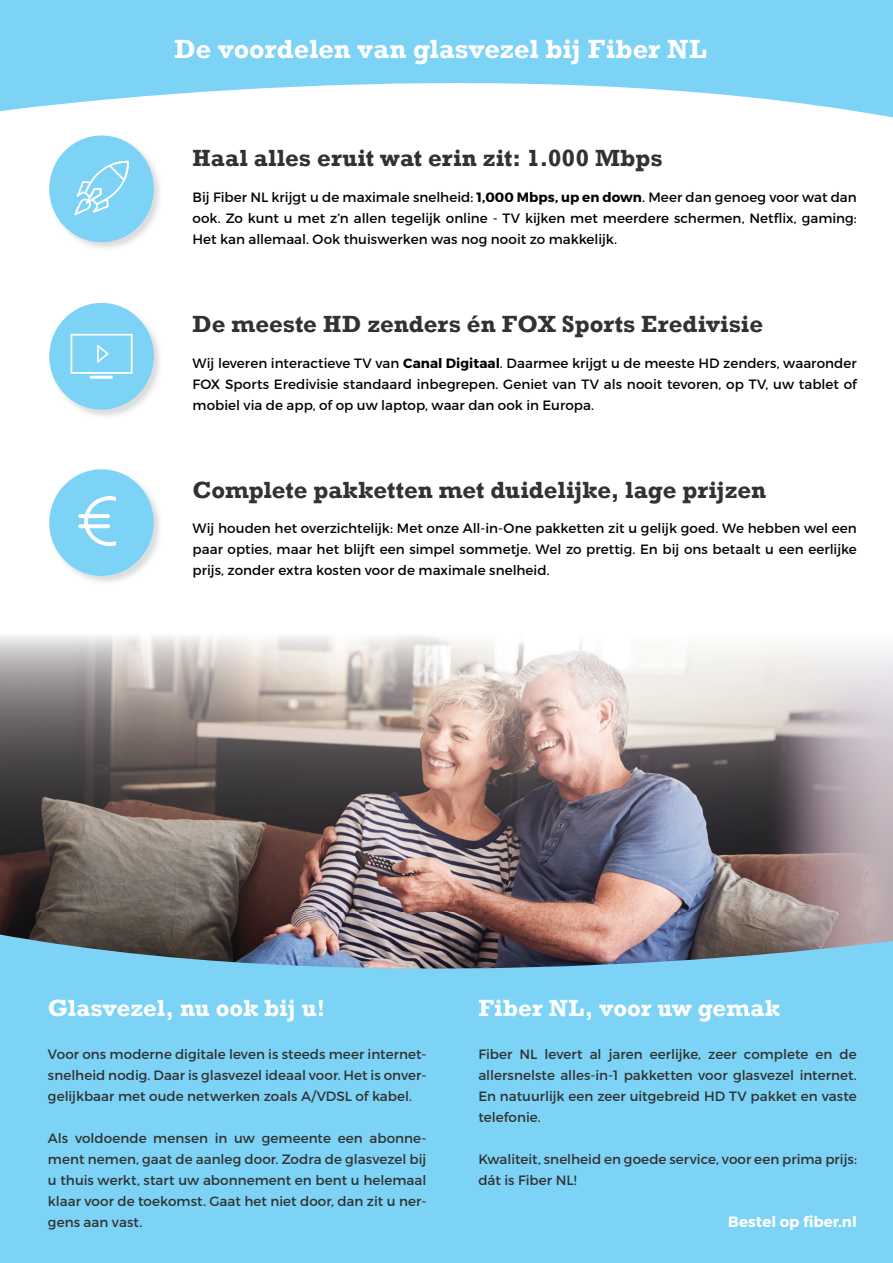
<style>
.page{position:relative;width:893px;height:1263px;background:#fff}
.page>*{position:absolute;margin:0;border:0;box-sizing:border-box;transform-origin:0 0}
.t1{font:700 27px "Rockwell";color:#fff}
.t2{font:700 24px "Rockwell";color:#313232}
.t3{font:700 24px "Rockwell";color:#fff}
.t4{font:700 15px "Montserrat";color:#fff}
.t5{font:13.5px/21px "Montserrat";color:#040405;text-align:justify}
.t6{font:13.5px/21px "Montserrat";color:#313232;text-align:justify}
.s1{font-weight:700}
</style>
<div class="page">
<img style="left:0;top:636px;width:893px;height:284px">
<img style="left:49px;top:142px;width:111px;height:106px">
<div style="left:49px;top:135px;width:105px;height:107px;background:#7cd3f6;border-radius:50%"></div>
<svg style="left:74px;top:160px;width:55px;height:55px"></svg>
<img style="left:49px;top:302px;width:111px;height:114px">
<div style="left:49px;top:303px;width:105px;height:107px;background:#7cd3f6;border-radius:50%"></div>
<svg style="left:71px;top:334px;width:62px;height:45px"></svg>
<img style="left:49px;top:469px;width:111px;height:113px">
<div style="left:49px;top:469px;width:105px;height:107px;background:#7cd3f6;border-radius:50%"></div>
<img style="left:79px;top:496px;width:36px;height:50px">
<svg style="left:0;top:920px;width:893px;height:343px;background:#7ac6e6"></svg>
<svg style="left:0;top:0;width:893px;height:118px;fill:#7cd3f6"></svg>
<h1 class="t1" style="left:174px;top:32px;width:534px">De voordelen van glasvezel bij Fiber NL</h1>
<h2 class="t2" style="left:193px;top:144px;width:472px">Haal alles eruit wat erin zit: 1.000 Mbps</h2>
<p class="t5" style="left:193px;top:187px;width:666px">Bij Fiber NL krijgt u de maximale snelheid: <span class="s1">1,000 Mbps, up en down</span>. Meer dan genoeg voor wat dan ook. Zo kunt u met z’n allen tegelijk online - TV kijken met meerdere schermen, Netflix, gaming:<br>Het kan allemaal. Ook thuiswerken was nog nooit zo makkelijk.</p>
<h2 class="t2" style="left:193px;top:310px;width:572px">De meeste HD zenders én FOX Sports Eredivisie</h2>
<p class="t5" style="left:193px;top:352px;width:666px">Wij leveren interactieve TV van <span class="s1">Canal Digitaal</span>. Daarmee krijgt u de meeste HD zenders, waaronder FOX Sports Eredivisie standaard inbegrepen. Geniet van TV als nooit tevoren, op TV, uw tablet of mobiel via de app, of op uw laptop, waar dan ook in Europa.</p>
<h2 class="t2" style="left:193px;top:475px;width:575px">Complete pakketten met duidelijke, lage prijzen</h2>
<p class="t5" style="left:193px;top:518px;width:666px">Wij houden het overzichtelijk: Met onze All-in-One pakketten zit u gelijk goed. We hebben wel een paar opties, maar het blijft een simpel sommetje. Wel zo prettig. En bij ons betaalt u een eerlijke prijs, zonder extra kosten voor de maximale snelheid.</p>
<h2 class="t3" style="left:48px;top:993px;width:279px">Glasvezel, nu ook bij u!</h2>
<p class="t6" style="left:48px;top:1043px;width:380px">Voor ons moderne digitale leven is steeds meer internet&shy;snelheid nodig. Daar is glasvezel ideaal voor. Het is onver&shy;gelijkbaar met oude netwerken zoals A/VDSL of kabel.</p>
<p class="t6" style="left:48px;top:1127px;width:380px">Als voldoende mensen in uw gemeente een abonne&shy;ment nemen, gaat de aanleg door. Zodra de glasvezel bij u thuis werkt, start uw abonnement en bent u helemaal klaar voor de toekomst. Gaat het niet door, dan zit u ner&shy;gens aan vast.</p>
<h2 class="t3" style="left:478px;top:993px;width:303px">Fiber NL, voor uw gemak</h2>
<p class="t6" style="left:478px;top:1043px;width:380px">Fiber NL levert al jaren eerlijke, zeer complete en de allersnelste alles-in-1 pakketten voor glasvezel internet.<br>En natuurlijk een zeer uitgebreid HD TV pakket en vaste telefonie.</p>
<p class="t6" style="left:478px;top:1148px;width:380px">Kwaliteit, snelheid en goede service, voor een prima prijs: dát is Fiber NL!</p>
<p class="t4" style="left:728px;top:1212px;width:130px">Bestel op fiber.nl</p>
</div>
